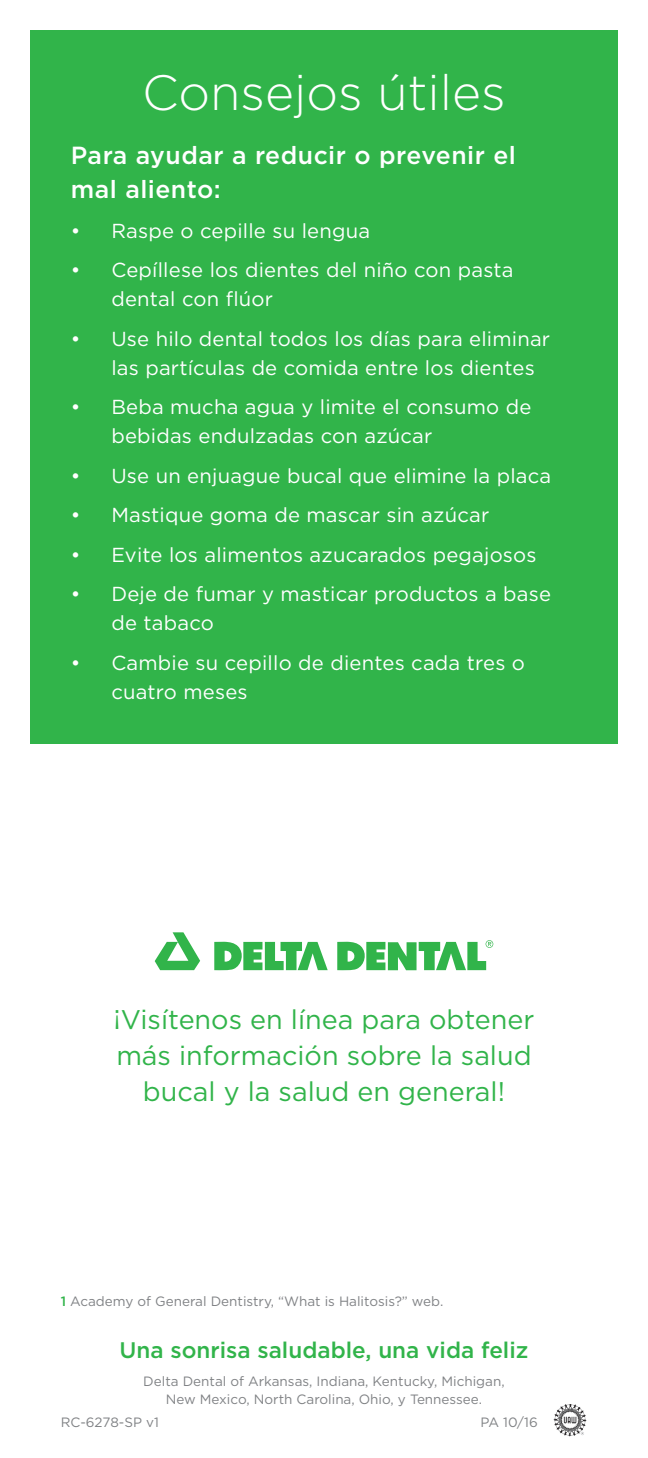
<style>
.page{position:relative;width:648px;height:1458px;background:#fff}
.page>*{position:absolute;margin:0;border:0;box-sizing:border-box;transform-origin:0 0}
.Quick_bites_headline{font:300 49.5px "Gotham";color:#fff}
.BULLETS{font:27px/36px "Gotham";color:#31b44a;text-align:center}
.Quick_bites_subhead{font:500 24.75px/33.8px "Gotham";letter-spacing:.02em;color:#fff}
.BULLETS-2{font:500 22.5px "Gotham";color:#31b44a}
.t1{font:20.25px/29.2px "Gotham";letter-spacing:.01em;color:#fff}
.Citations{font:13.5px/18px "Gotham";color:#808285;text-align:center}
.s1{font-weight:500;color:#31b44a}
</style>
<div class="page">
<div style="left:30px;top:30px;width:588px;height:714px;background:#31b44a"></div>
<img style="left:553px;top:1404px;width:34px;height:33px">
<svg style="left:155px;top:932px;width:45px;height:38px"></svg>
<svg style="left:214px;top:942px;width:114px;height:28px"></svg>
<svg style="left:337px;top:940px;width:156px;height:30px"></svg>
<p class="Quick_bites_headline" style="left:142px;top:62px;width:365px">Consejos útiles</p>
<p class="Quick_bites_subhead" style="left:71px;top:139px;width:447px">Para ayudar a reducir o prevenir el mal aliento:</p>
<p class="t1" style="left:71px;top:215px;width:301px">• Raspe o cepille su lengua</p>
<p class="t1" style="left:111px;top:255px;width:404px;text-indent:-40px">• Cepíllese los dientes del niño con pasta dental con flúor</p>
<p class="t1" style="left:111px;top:323px;width:440px;text-indent:-40px">• Use hilo dental todos los días para eliminar las partículas de comida entre los dientes</p>
<p class="t1" style="left:111px;top:392px;width:422px;text-indent:-40px">• Beba mucha agua y limite el consumo de bebidas endulzadas con azúcar</p>
<p class="t1" style="left:71px;top:461px;width:482px">• Use un enjuague bucal que elimine la placa</p>
<p class="t1" style="left:71px;top:500px;width:420px">• Mastique goma de mascar sin azúcar</p>
<p class="t1" style="left:71px;top:539px;width:467px">• Evite los alimentos azucarados pegajosos</p>
<p class="t1" style="left:111px;top:579px;width:441px;text-indent:-40px">• Deje de fumar y masticar productos a base de tabaco</p>
<p class="t1" style="left:111px;top:647px;width:415px;text-indent:-40px">• Cambie su cepillo de dientes cada tres o cuatro meses</p>
<p class="BULLETS" style="left:113px;top:1001px;width:423px">¡Visítenos en línea para obtener más información sobre la salud bucal y la salud en general!</p>
<p class="Citations" style="left:61px;top:1292px;width:384px"><span class="s1">1</span> Academy of General Dentistry, “What is Halitosis?” web.</p>
<p class="BULLETS-2" style="left:120px;top:1335px;width:410px">Una sonrisa saludable, una vida feliz</p>
<p class="Citations" style="left:143px;top:1372px;width:363px">Delta Dental of Arkansas, Indiana, Kentucky, Michigan,<br>New Mexico, North Carolina, Ohio, y Tennessee.</p>
<p class="Citations" style="left:61px;top:1413px;width:100px">RC-6278-SP v1</p>
<p class="Citations" style="left:480px;top:1413px;width:59px">PA 10/16</p>
</div>
